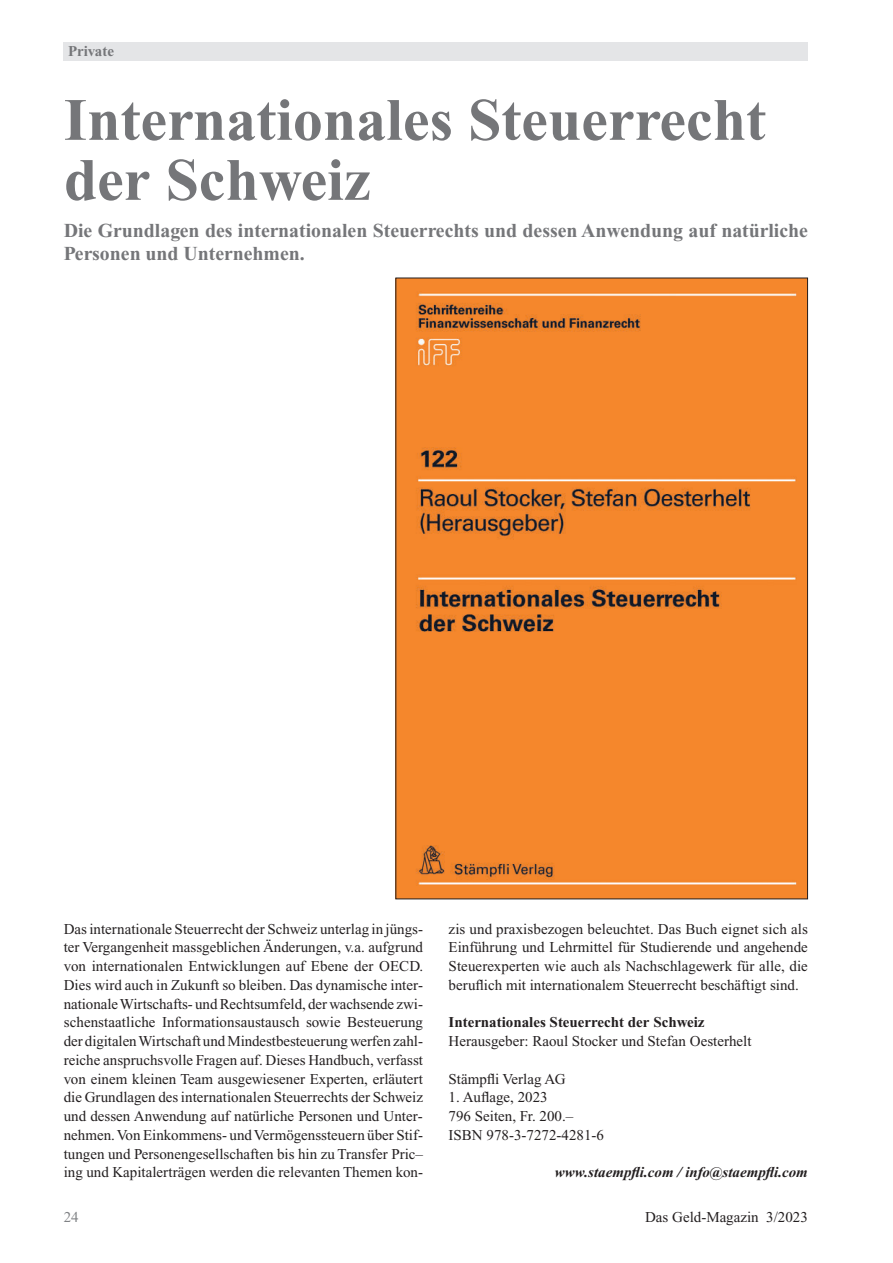
<style>
.page{position:relative;width:893px;height:1263px;background:#fff}
.page>*{position:absolute;margin:0;border:0;box-sizing:border-box;transform-origin:0 0}
.t1{font:700 60px/60px "Times New Roman PS Std";color:#757679}
.t2{font:700 19.8px/22.5px "Times New Roman PS Std";color:#757679}
.t3{font:15px/18.8px "Times New Roman PS Std";color:#231f20;text-align:justify}
.t4{font:700 15px "Times New Roman PS Std";color:#231f20}
.t5{font:italic 700 15px "Times New Roman PS Std";color:#231f20}
.t6{font:700 15px "Times New Roman PS Std";color:#757679}
.t7{font:15px "Times New Roman PS Std";color:#808285}
</style>
<div class="page">
<div style="left:64px;top:43px;width:744px;height:18px;background:#e4e5e7"></div>
<img style="left:397px;top:280px;width:409px;height:617px">
<p class="t6" style="left:68px;top:46px;width:48px">Private</p>
<h1 class="t1" style="left:64px;top:96px;width:704px">Internationales Steuerrecht der Schweiz</h1>
<h2 class="t2" style="left:64px;top:222px;width:746px">Die Grundlagen des internationalen Steuerrechts und dessen Anwendung auf natürliche<br>Personen und Unternehmen.</h2>
<p class="t3" style="left:64px;top:921px;width:361px">Das internationale Steuerrecht der Schweiz unterlag in jüngs&shy;ter Vergangenheit massgeblichen Änderungen, v.a. aufgrund von internationalen Entwicklungen auf Ebene der OECD.<br>Dies wird auch in Zukunft so bleiben. Das dynamische inter&shy;nationale Wirtschafts- und Rechtsumfeld, der wachsende zwi&shy;schenstaatliche Informationsaustausch sowie Besteuerung der digitalen Wirtschaft und Mindestbesteuerung werfen zahl&shy;reiche anspruchsvolle Fragen auf. Dieses Handbuch, verfasst von einem kleinen Team ausgewiesener Experten, erläutert die Grundlagen des internationalen Steuerrechts der Schweiz und dessen Anwendung auf natürliche Personen und Unter&shy;nehmen. Von Einkommens- und Vermögenssteuern über Stif&shy;tungen und Personengesellschaften bis hin zu Transfer Pric– ing und Kapitalerträgen werden die relevanten Themen kon-</p>
<p class="t3" style="left:449px;top:921px;width:361px">zis und praxisbezogen beleuchtet. Das Buch eignet sich als Einführung und Lehrmittel für Studierende und angehende Steuerexperten wie auch als Nachschlagewerk für alle, die beruflich mit internationalem Steuerrecht beschäftigt sind.</p>
<p class="t4" style="left:449px;top:1017px;width:257px">Internationales Steuerrecht der Schweiz</p>
<p class="t3" style="left:449px;top:1033px;width:304px">Herausgeber: Raoul Stocker und Stefan Oesterhelt</p>
<p class="t3" style="left:449px;top:1071px;width:118px">Stämpfli Verlag AG</p>
<p class="t3" style="left:449px;top:1089px;width:157px;text-align:left">1. Auflage, 2023<br>796 Seiten, Fr. 200.–<br>ISBN 978-3-7272-4281-6</p>
<p class="t5" style="left:555px;top:1167px;width:255px">www.staempfli.com / info@staempfli.com</p>
<p class="t7" style="left:64px;top:1212px;width:16px">24</p>
<p class="t3" style="left:645px;top:1209px;width:164px">Das Geld-Magazin 3/2023</p>
</div>
